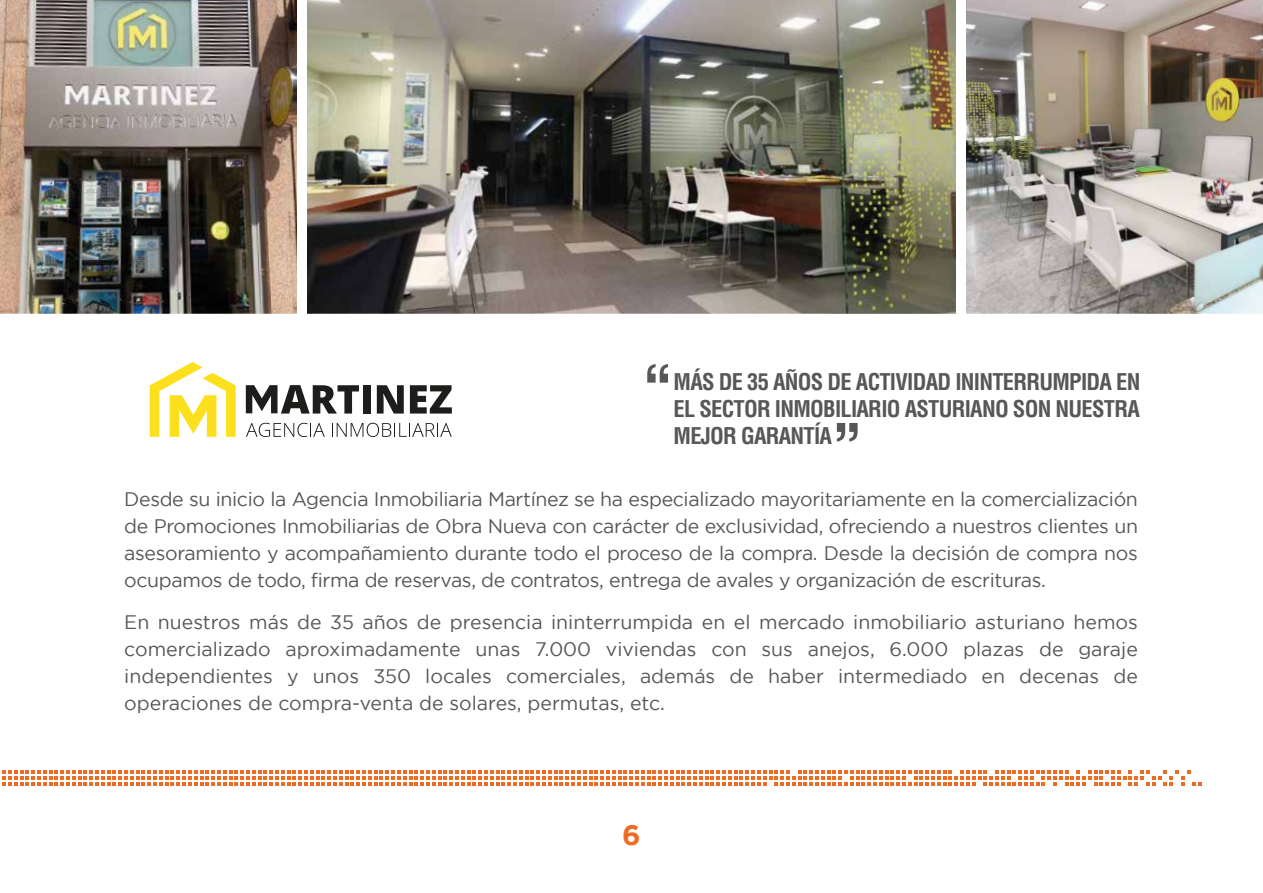
<style>
.page{position:relative;width:1263px;height:893px;background:#fff}
.page>*{position:absolute;margin:0;border:0;box-sizing:border-box;transform-origin:0 0}
.t1{font:700 27.9px "Gotham";color:#ed6c24}
.t2{font:700 condensed 22.5px/27px "Helvetica";letter-spacing:-.035em;color:#575756;text-align:justify}
.t3{font:19.5px/27px "Gotham";letter-spacing:-.02em;color:#575756;text-align:justify}
</style>
<div class="page">
<svg style="left:246px;top:423px;width:79px;height:14px"></svg>
<svg style="left:332px;top:423px;width:120px;height:14px"></svg>
<svg style="left:150px;top:362px;width:86px;height:75px"></svg>
<div style="left:363px;top:385px;width:8px;height:29px;background:#1d1d1b"></div>
<svg style="left:377px;top:385px;width:27px;height:29px"></svg>
<svg style="left:410px;top:385px;width:42px;height:29px"></svg>
<svg style="left:246px;top:385px;width:113px;height:29px"></svg>
<svg style="left:647px;top:364px;width:21px;height:19px"></svg>
<svg style="left:837px;top:423px;width:21px;height:19px"></svg>
<img style="left:966px;top:0;width:297px;height:314px">
<img style="left:0;top:0;width:297px;height:314px">
<img style="left:307px;top:0;width:649px;height:314px">
<svg style="left:2px;top:770px;width:1200px;height:15px"></svg>
<p class="t2" style="left:674px;top:368px;width:468px">MÁS DE 35 AÑOS DE ACTIVIDAD ININTERRUMPIDA EN EL SECTOR INMOBILIARIO ASTURIANO SON NUESTRA MEJOR GARANTÍA</p>
<p class="t3" style="left:124px;top:485px;width:1015px">Desde su inicio la Agencia Inmobiliaria Martínez se ha especializado mayoritariamente en la comercialización de Promociones Inmobiliarias de Obra Nueva con carácter de exclusividad, ofreciendo a nuestros clientes un asesoramiento y acompañamiento durante todo el proceso de la compra. Desde la decisión de compra nos ocupamos de todo, firma de reservas, de contratos, entrega de avales y organización de escrituras.</p>
<p class="t3" style="left:124px;top:608px;width:1015px">En nuestros más de 35 años de presencia ininterrumpida en el mercado inmobiliario asturiano hemos comercializado aproximadamente unas 7.000 viviendas con sus anejos, 6.000 plazas de garaje independientes y unos 350 locales comerciales, además de haber intermediado en decenas de operaciones de compra-venta de solares, permutas, etc.</p>
<h1 class="t1" style="left:622px;top:819px;width:20px">6</h1>
</div>
